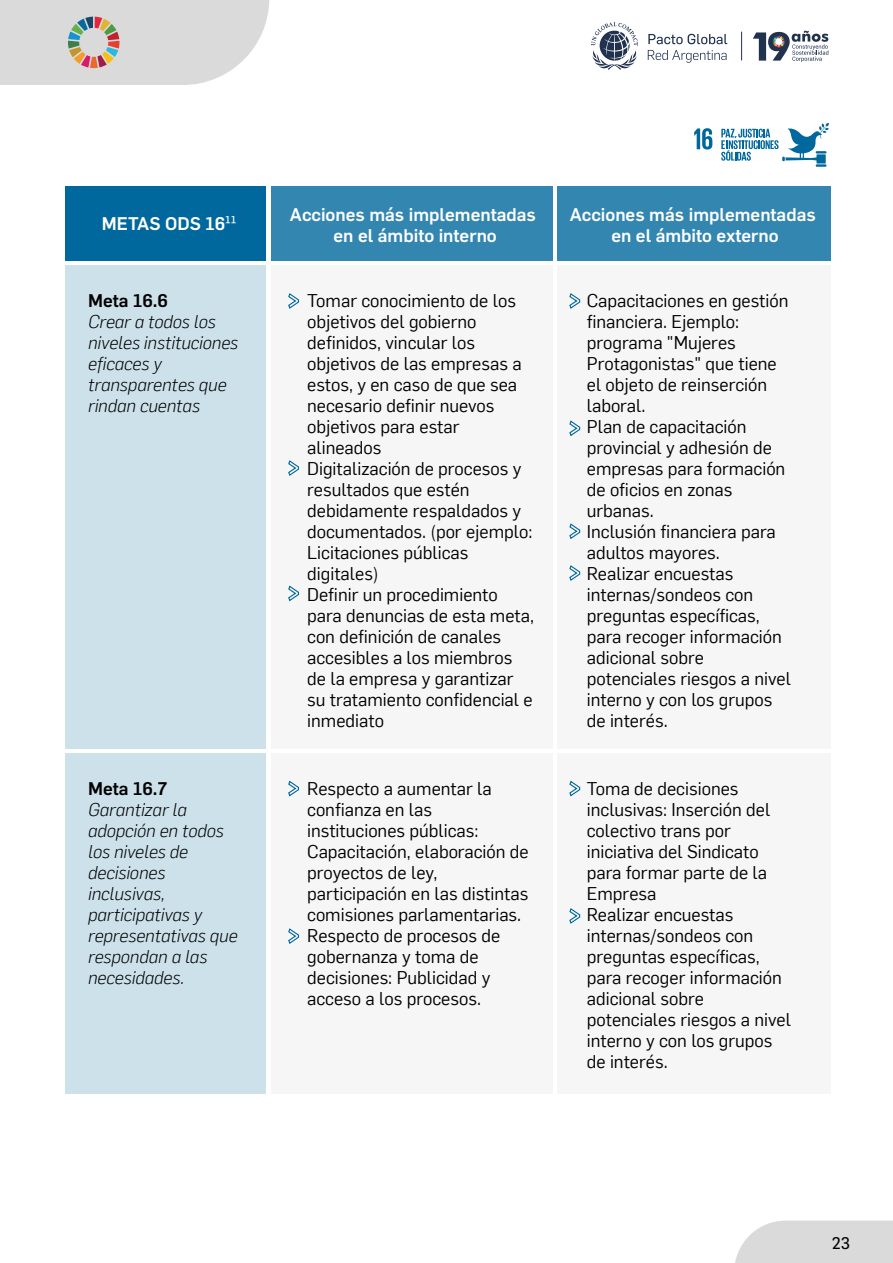
<style>
.page{position:relative;width:893px;height:1263px;background:#fff}
.page>*{position:absolute;margin:0;border:0;box-sizing:border-box;transform-origin:0 0}
.t1{font:18px/21px "Flama";color:#000}
.t2{font:italic 300 18px/21px "Flama";color:#000}
.t3{font:500 18px/21px "Flama";color:#fff;text-align:center}
.t4{font:500 18px "Flama";color:#000}
.t5{font:16.5px "Flama Basic";color:#000}
.s1{font-weight:400}
</style>
<div class="page">
<svg style="left:735px;top:1220px;width:158px;height:43px;background:#ddd"></svg>
<svg style="left:0;top:0;width:269px;height:85px;background:#d9d7d6"></svg>
<svg style="left:591px;top:22px;width:47px;height:48px"></svg>
<svg style="left:648px;top:50px;width:79px;height:13px"></svg>
<svg style="left:648px;top:34px;width:79px;height:10px"></svg>
<svg style="left:753px;top:31px;width:75px;height:31px"></svg>
<svg style="left:741px;top:32px;width:1px;height:28px"></svg>
<div style="left:65px;top:186px;width:200px;height:75px;background:#00689d"></div>
<div style="left:271px;top:186px;width:282px;height:75px;background:#3386b0"></div>
<div style="left:557px;top:186px;width:274px;height:75px;background:#3386b0"></div>
<div style="left:65px;top:265px;width:200px;height:484px;background:#cde1eb"></div>
<div style="left:271px;top:265px;width:282px;height:484px;background:#f6f6f6"></div>
<div style="left:557px;top:265px;width:274px;height:484px;background:#f6f6f6"></div>
<svg style="left:288px;top:293px;width:11px;height:16px"></svg>
<svg style="left:288px;top:460px;width:11px;height:16px"></svg>
<svg style="left:288px;top:585px;width:11px;height:17px"></svg>
<svg style="left:569px;top:293px;width:12px;height:16px"></svg>
<svg style="left:569px;top:420px;width:12px;height:17px"></svg>
<svg style="left:569px;top:523px;width:12px;height:16px"></svg>
<svg style="left:569px;top:565px;width:12px;height:16px"></svg>
<div style="left:65px;top:753px;width:200px;height:340px;background:#cde1eb"></div>
<div style="left:271px;top:753px;width:282px;height:340px;background:#f6f6f6"></div>
<div style="left:557px;top:753px;width:274px;height:340px;background:#f6f6f6"></div>
<svg style="left:288px;top:780px;width:11px;height:17px"></svg>
<svg style="left:288px;top:928px;width:11px;height:16px"></svg>
<svg style="left:569px;top:780px;width:12px;height:17px"></svg>
<svg style="left:569px;top:908px;width:12px;height:16px"></svg>
<svg style="left:694px;top:128px;width:18px;height:22px"></svg>
<svg style="left:721px;top:123px;width:108px;height:44px"></svg>
<p class="t3" style="left:102px;top:212px;width:136px">METAS ODS 16<span class="s1">¹¹</span></p>
<p class="t3" style="left:290px;top:203px;width:247px">Acciones más implementadas en el ámbito interno</p>
<p class="t3" style="left:570px;top:203px;width:247px">Acciones más implementadas en el ámbito externo</p>
<p class="t4" style="left:88px;top:288px;width:81px">Meta 16.6</p>
<p class="t2" style="left:88px;top:310px;width:152px">Crear a todos los niveles instituciones eficaces y transparentes que rindan cuentas</p>
<p class="t4" style="left:88px;top:775px;width:81px">Meta 16.7</p>
<p class="t2" style="left:88px;top:798px;width:151px">Garantizar la adopción en todos los niveles de decisiones inclusivas, participativas y representativas que respondan a las necesidades.</p>
<p class="t1" style="left:307px;top:289px;width:228px">Tomar conocimiento de los objetivos del gobierno definidos, vincular los objetivos de las empresas a estos, y en caso de que sea necesario definir nuevos objetivos para estar alineados<br>Digitalización de procesos y resultados que estén debidamente respaldados y documentados. (por ejemplo:<br>Licitaciones públicas digitales)<br>Definir un procedimiento para denuncias de esta meta, con definición de canales accesibles a los miembros de la empresa y garantizar su tratamiento confidencial e inmediato</p>
<p class="t1" style="left:587px;top:289px;width:206px">Capacitaciones en gestión financiera. Ejemplo: programa "Mujeres<br>Protagonistas" que tiene el objeto de reinserción laboral.<br>Plan de capacitación provincial y adhesión de empresas para formación de oficios en zonas urbanas.<br>Inclusión financiera para adultos mayores.<br>Realizar encuestas internas/sondeos con preguntas específicas, para recoger información adicional sobre potenciales riesgos a nivel interno y con los grupos de interés.</p>
<p class="t1" style="left:307px;top:777px;width:223px">Respecto a aumentar la confianza en las instituciones públicas:<br>Capacitación, elaboración de proyectos de ley, participación en las distintas comisiones parlamentarias.<br>Respecto de procesos de gobernanza y toma de decisiones: Publicidad y acceso a los procesos.</p>
<p class="t1" style="left:587px;top:777px;width:206px">Toma de decisiones inclusivas: Inserción del colectivo trans por iniciativa del Sindicato para formar parte de la<br>Empresa<br>Realizar encuestas internas/sondeos con preguntas específicas, para recoger información adicional sobre potenciales riesgos a nivel interno y con los grupos de interés.</p>
<p class="t5" style="left:832px;top:1232px;width:20px">23</p>
</div>
